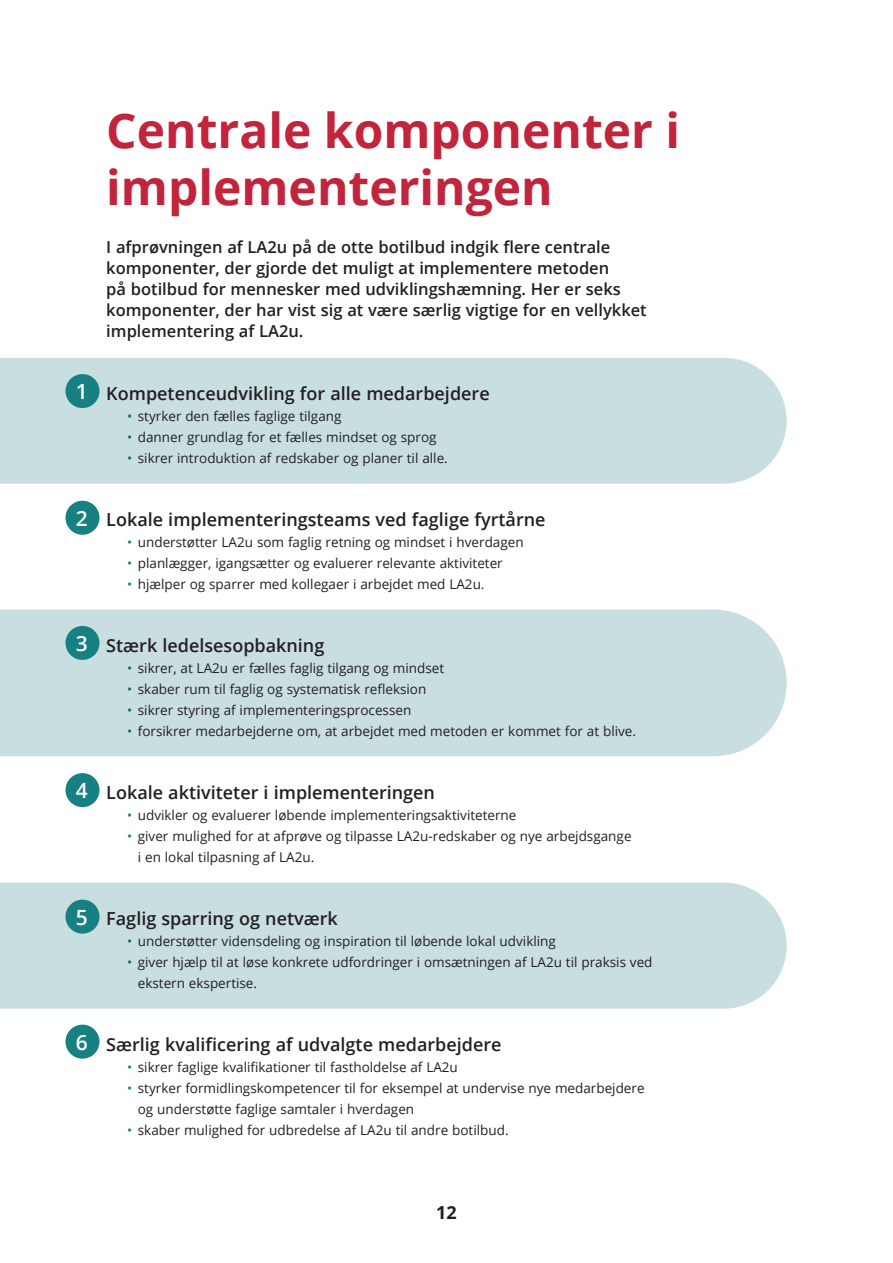
<style>
.page{position:relative;width:893px;height:1263px;background:#fff}
.page>*{position:absolute;margin:0;border:0;box-sizing:border-box;transform-origin:0 0}
.t1{font:700 48px/57px "Open Sans";color:#c1243b}
.t2{font:600 18px "Open Sans";color:#231f20}
.t3{font:700 18px "Open Sans";color:#231f20}
.t4{font:600 16.5px/21px "Open Sans";color:#231f20}
.t5{font:13.5px/21px "Open Sans";color:#231f20}
.s1{font-size:21px;color:#fff}
.s2{color:#126769}
.s3{color:#168082}
</style>
<div class="page">
<div style="left:0;top:358px;width:787px;height:126px;background:#c8dee1"></div>
<div style="left:0;top:883px;width:787px;height:126px;background:#c8dee1"></div>
<div style="left:0;top:610px;width:787px;height:146px;background:#c8dee1"></div>
<div style="left:65px;top:374px;width:35px;height:34px;background:#168082;border-radius:50%"></div>
<div style="left:65px;top:501px;width:35px;height:34px;background:#168082;border-radius:50%"></div>
<div style="left:65px;top:626px;width:35px;height:34px;background:#168082;border-radius:50%"></div>
<div style="left:65px;top:773px;width:35px;height:34px;background:#168082;border-radius:50%"></div>
<div style="left:65px;top:899px;width:35px;height:35px;background:#168082;border-radius:50%"></div>
<div style="left:65px;top:1024px;width:35px;height:35px;background:#168082;border-radius:50%"></div>
<h2 class="t1" style="left:106px;top:100px;width:575px">Centrale komponenter i implementeringen</h2>
<p class="t4" style="left:106px;top:236px;width:542px">I afprøvningen af LA2u på de otte botilbud indgik flere centrale komponenter, der gjorde det muligt at implementere metoden<br>på botilbud for mennesker med udviklingshæmning. Her er seks komponenter, der har vist sig at være særlig vigtige for en vellykket implementering af LA2u.</p>
<p class="t2" style="left:76px;top:381px;width:415px"><span class="s1">1</span> Kompetenceudvikling for alle medarbejdere</p>
<p class="t5" style="left:127px;top:405px;width:216px"><span class="s2">•</span> styrker den fælles faglige tilgang</p>
<p class="t5" style="left:127px;top:426px;width:311px"><span class="s2">•</span> danner grundlag for et fælles mindset og sprog</p>
<p class="t5" style="left:127px;top:447px;width:322px"><span class="s2">•</span> sikrer introduktion af redskaber og planer til alle.</p>
<p class="t2" style="left:76px;top:507px;width:471px"><span class="s1">2</span> Lokale implementeringsteams ved faglige fyrtårne</p>
<p class="t5" style="left:127px;top:531px;width:398px"><span class="s3">•</span> understøtter LA2u som faglig retning og mindset i hverdagen</p>
<p class="t5" style="left:127px;top:552px;width:377px"><span class="s3">•</span> planlægger, igangsætter og evaluerer relevante aktiviteter</p>
<p class="t5" style="left:127px;top:573px;width:359px"><span class="s3">•</span> hjælper og sparrer med kollegaer i arbejdet med LA2u.</p>
<p class="t2" style="left:76px;top:633px;width:250px"><span class="s1">3</span> Stærk ledelsesopbakning</p>
<p class="t5" style="left:127px;top:657px;width:318px"><span class="s2">•</span> sikrer, at LA2u er fælles faglig tilgang og mindset</p>
<p class="t5" style="left:127px;top:678px;width:301px"><span class="s2">•</span> skaber rum til faglig og systematisk refleksion</p>
<p class="t5" style="left:127px;top:699px;width:286px"><span class="s2">•</span> sikrer styring af implementeringsprocessen</p>
<p class="t5" style="left:127px;top:720px;width:510px"><span class="s2">•</span> forsikrer medarbejderne om, at arbejdet med metoden er kommet for at blive.</p>
<p class="t2" style="left:76px;top:780px;width:361px"><span class="s1">4</span> Lokale aktiviteter i implementeringen</p>
<p class="t5" style="left:127px;top:804px;width:391px"><span class="s3">•</span> udvikler og evaluerer løbende implementeringsaktiviteterne</p>
<p class="t5" style="left:138px;top:825px;width:495px;text-indent:-11px"><span class="s3">•</span> giver mulighed for at afprøve og tilpasse LA2u-redskaber og nye arbejdsgange i en lokal tilpasning af LA2u.</p>
<p class="t2" style="left:76px;top:906px;width:263px"><span class="s1">5</span> Faglig sparring og netværk</p>
<p class="t5" style="left:127px;top:930px;width:430px"><span class="s2">•</span> understøtter vidensdeling og inspiration til løbende lokal udvikling</p>
<p class="t5" style="left:138px;top:951px;width:516px;text-indent:-10px"><span class="s2">•</span> giver hjælp til at løse konkrete udfordringer i omsætningen af LA2u til praksis ved ekstern ekspertise.</p>
<p class="t2" style="left:76px;top:1032px;width:427px"><span class="s1">6</span> Særlig kvalificering af udvalgte medarbejdere</p>
<p class="t5" style="left:127px;top:1056px;width:332px"><span class="s3">•</span> sikrer faglige kvalifikationer til fastholdelse af LA2u</p>
<p class="t5" style="left:138px;top:1077px;width:508px;text-indent:-11px"><span class="s3">•</span> styrker formidlingskompetencer til for eksempel at undervise nye medarbejdere og understøtte faglige samtaler i hverdagen</p>
<p class="t5" style="left:127px;top:1119px;width:383px"><span class="s3">•</span> skaber mulighed for udbredelse af LA2u til andre botilbud.</p>
<h2 class="t3" style="left:436px;top:1199px;width:22px">12</h2>
</div>
